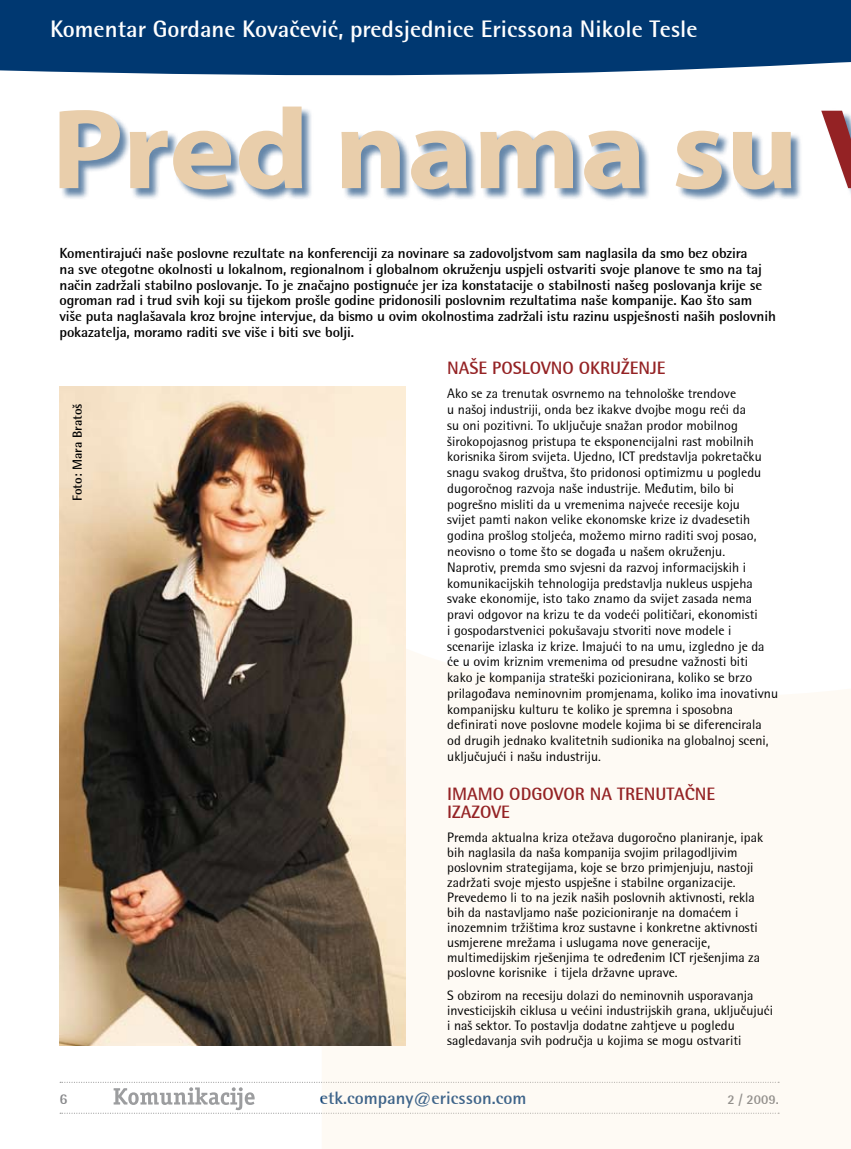
<style>
.page{position:relative;width:851px;height:1149px;background:#fff}
.page>*{position:absolute;margin:0;border:0;box-sizing:border-box;transform-origin:0 0}
.t1{font:700 24px "Rotis Semi Sans CE";color:#fff}
.t2{font:700 18px/18px "Rotis Semi Sans CE";color:#942224}
.t3{font:700 18px "Rotis Semi Sans CE";color:#003871}
.t4{font:700 15px "Rotis Semi Sans CE";color:#87888a}
.t5{font:700 14.7px/15.8px "Rotis Semi Sans CE";letter-spacing:-.01em;color:#000}
.t6{font:500 13.5px/15.8px "Rotis Semi Sans CE";color:#000}
.t7{font:700 13.5px "Rotis Semi Sans CE";color:#707173}
.t8{font:700 13.2px "Rotis Semi Sans CE";color:#000}
</style>
<div class="page">
<svg style="left:60px;top:1081px;width:260px;height:32px"></svg>
<svg style="left:321px;top:558px;width:529px;height:590px;fill:#fefaf4"></svg>
<img style="left:60px;top:387px;width:345px;height:657px">
<div style="left:0;top:0;width:850px;height:76px;background:#003871"></div>
<div style="left:60px;top:107px;width:790px;height:100px;background:#003871;opacity:.6"></div>
<svg style="left:821px;top:111px;width:29px;height:77px"></svg>
<svg style="left:60px;top:106px;width:731px;height:83px"></svg>
<h1 class="t1" style="left:50px;top:16px;width:648px">Komentar Gordane Kovačević, predsjednice Ericssona N ikole Tesle</h1>
<p class="t5" style="left:60px;top:245px;width:717px">Komentirajući naše poslovne rezultate na konferenciji za novinare sa zadovoljstvom sam naglasila da smo bez obzira<br>na sve otegotne okolnosti u lokalnom, regionalnom i globalnom okruženju uspjeli ostvariti svoje planove te smo na taj način zadržali stabilno poslovanje. To je značajno postignuće jer iza konstatacije o stabilnosti našeg poslovanja krije se ogroman rad i trud svih koji su tijekom prošle godine pridonosili poslovnim rezultatima naše kompanije. Kao što sam više puta naglašavala kroz brojne intervjue, da bismo u ovim okolnostima zadržali istu razinu uspješnosti naših poslovnih pokazatelja, moramo raditi sve više i biti sve bolji.</p>
<p class="t8" style="left:70px;top:501px;width:99px;rotate:-90deg">Foto: Mara Bratoš</p>
<h2 class="t2" style="left:447px;top:359px;width:220px">Naše poslovno okruženje</h2>
<p class="t6" style="left:447px;top:386px;width:332px">Ako se za trenutak osvrnemo na tehnološke trendove<br>u našoj industriji, onda bez ikakve dvojbe mogu reći da<br>su oni pozitivni. To uključuje snažan prodor mobilnog širokopojasnog pristupa te eksponencijalni rast mobilnih korisnika širom svijeta. Ujedno, ICT predstavlja pokretačku snagu svakog društva, što pridonosi optimizmu u pogledu dugoročnog razvoja naše industrije. Međutim, bilo bi pogrešno misliti da u vremenima najveće recesije koju<br>svijet pamti nakon velike ekonomske krize iz dvadesetih godina prošlog stoljeća, možemo mirno raditi svoj posao, neovisno o tome što se događa u našem okruženju.<br>Naprotiv, premda smo svjesni da razvoj informacijskih i komunikacijskih tehnologija predstavlja nukleus uspjeha svake ekonomije, isto tako znamo da svijet zasada nema pravi odgovor na krizu te da vodeći političari, ekonomisti<br>i gospodarstvenici pokušavaju stvoriti nove modele i scenarije izlaska iz krize. Imajući to na umu, izgledno je da će u ovim kriznim vremenima od presudne važnosti biti<br>kako je kompanija strateški pozicionirana, koliko se brzo prilagođava neminovnim promjenama, koliko ima inovativnu kompanijsku kulturu te koliko je spremna i sposobna definirati nove poslovne modele kojima bi se diferencirala od drugih jednako kvalitetnih sudionika na globalnoj sceni, uključujući i našu industriju.</p>
<h2 class="t2" style="left:447px;top:785px;width:269px">Imam o odgovor na trenutačne izazove</h2>
<p class="t6" style="left:447px;top:829px;width:317px;line-height:15px">Premda aktualna kriza otežava dugoročno planiranje, ipak bih naglasila da naša kompanija svojim prilagodljivim poslovnim strategijama, koje se brzo primjenjuju, nastoji zadržati svoje mjesto uspješne i stabilne organizacije.<br>Prevedemo li to na jezik naših poslovnih aktivnosti, rekla bih da nastavljamo naše pozicioniranje na domaćem i inozemnim tržištima kroz sustavne i konkretne aktivnosti usmjerene mrežama i uslugama nove generacije, multimedijskim rješenjima te određenim ICT rješenjima za poslovne korisnike i tijela državne uprave.</p>
<p class="t6" style="left:447px;top:988px;width:327px;line-height:15px">S obzirom na recesiju dolazi do neminovnih usporavanja investicijskih ciklusa u većini industrijskih grana, uključujući i naš sektor. To postavlja dodatne zahtjeve u pogledu sagledavanja svih područja u kojima se mogu ostvariti</p>
<p class="t4" style="left:60px;top:1090px;width:10px">6</p>
<h2 class="t3" style="left:320px;top:1087px;width:208px">etk.company@ericsson.com</h2>
<p class="t7" style="left:727px;top:1091px;width:53px">2 / 2009.</p>
</div>
